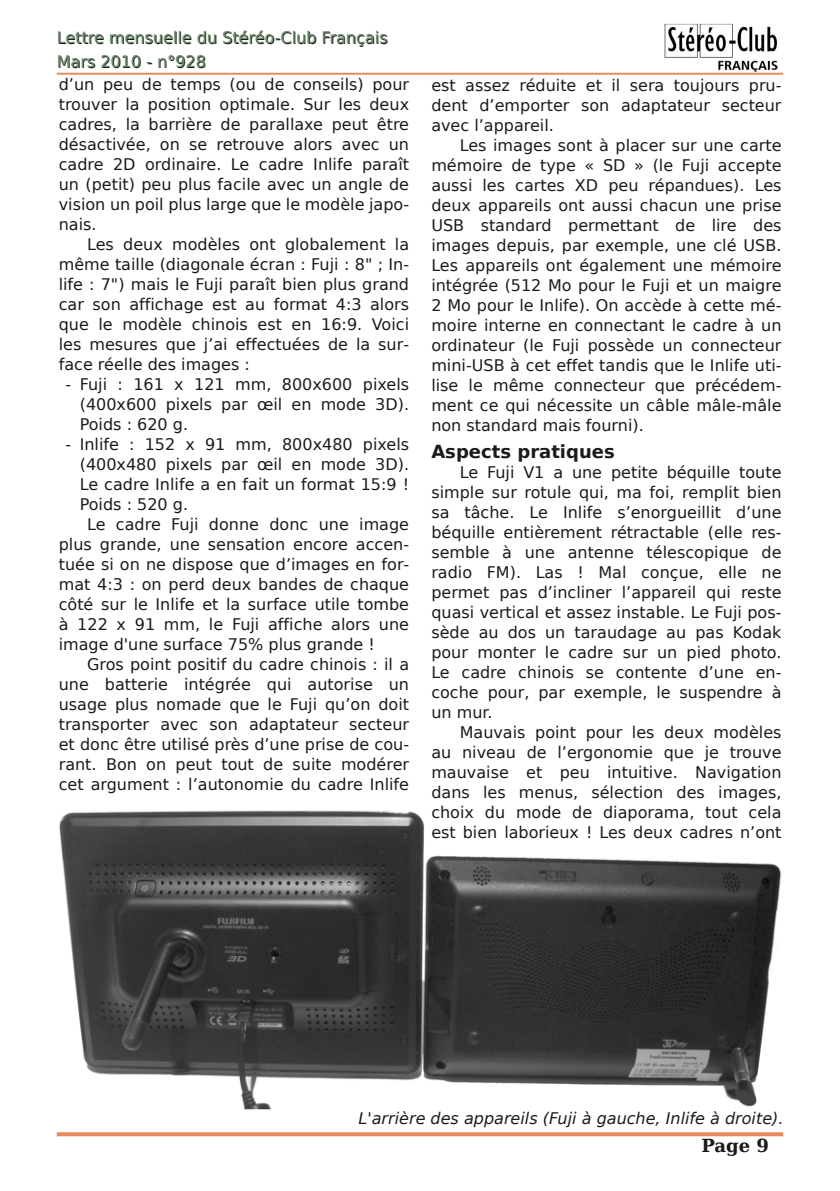
<style>
.page{position:relative;width:840px;height:1191px;background:#fff}
.page>*{position:absolute;margin:0;border:0;box-sizing:border-box;transform-origin:0 0}
.t1{font:700 18px "Bitstream Vera Sans";color:#1c1b1a}
.t2{font:700 18px "Bitstream Vera Serif";color:#1c1b1a}
.t3{font:16px/20px "Bitstream Vera Sans";color:#1c1b1a;text-align:justify}
.t4{font:italic 16px "Bitstream Vera Sans";color:#1c1b1a}
.s1{color:#698b69}
</style>
<div class="page">
<hr style="left:57px;top:73px;width:725px;height:2px;background:#e58a5e">
<img style="left:664px;top:24px;width:112px;height:48px">
<svg style="left:57px;top:1132px;width:725px;height:4px;background:#e69269"></svg>
<img style="left:59px;top:810px;width:722px;height:299px">
<p class="t3" style="left:57px;top:26px;width:332px;line-height:24px">Lettre mensue<span class="s1">ll</span>e du Stéréo-C<span class="s1">l</span>ub França<span class="s1">i</span>s<br>Mars 2010 - n°928</p>
<p class="t3" style="left:59px;top:74px;width:351px">d’un peu de temps (ou de conseils) pour trouver la position optimale. Sur les deux cadres, la barrière de parallaxe peut être désactivée, on se retrouve alors avec un cadre 2D ordinaire. Le cadre Inlife paraît un (petit) peu plus facile avec un angle de vision un poil plus large que le modèle japo&shy;nais.</p>
<p class="t3" style="left:59px;top:234px;width:351px;text-indent:28px">Les deux modèles ont globalement la même taille (diagonale écran : Fuji : 8" ; In&shy;life : 7") mais le Fuji paraît bien plus grand car son affichage est au format 4:3 alors que le modèle chinois est en 16:9. Voici les mesures que j’ai effectuées de la sur&shy;face réelle des images :</p>
<p class="t3" style="left:80px;top:374px;width:331px;text-indent:-14px">- Fuji : 161 x 121 mm, 800x600 pixels (400x600 pixels par œil en mode 3D).<br>Poids : 620 g.</p>
<p class="t3" style="left:65px;top:434px;width:345px">- Inlife : 152 x 91 mm, 800x480 pixels</p>
<p class="t3" style="left:80px;top:454px;width:331px">(400x480 pixels par œil en mode 3D).</p>
<p class="t3" style="left:80px;top:474px;width:331px">Le cadre Inlife a en fait un format 15:9 !</p>
<p class="t3" style="left:80px;top:494px;width:110px">Poids : 520 g.</p>
<p class="t3" style="left:87px;top:514px;width:323px">Le cadre Fuji donne donc une image</p>
<p class="t3" style="left:59px;top:534px;width:351px">plus grande, une sensation encore accen-</p>
<p class="t3" style="left:59px;top:554px;width:352px">tuée si on ne dispose que d’images en for-</p>
<p class="t3" style="left:59px;top:574px;width:351px">mat 4:3 : on perd deux bandes de chaque</p>
<p class="t3" style="left:59px;top:594px;width:351px">côté sur le Inlife et la surface utile tombe</p>
<p class="t3" style="left:59px;top:614px;width:351px">à 122 x 91 mm, le Fuji affiche alors une</p>
<p class="t3" style="left:59px;top:634px;width:317px">image d'une surface 75% plus grande !</p>
<p class="t3" style="left:87px;top:654px;width:323px">Gros point positif du cadre chinois : il a</p>
<p class="t3" style="left:59px;top:674px;width:351px">une batterie intégrée qui autorise un</p>
<p class="t3" style="left:59px;top:694px;width:351px">usage plus nomade que le Fuji qu’on doit</p>
<p class="t3" style="left:59px;top:714px;width:351px">transporter avec son adaptateur secteur</p>
<p class="t3" style="left:59px;top:734px;width:351px">et donc être utilisé près d’une prise de cou-</p>
<p class="t3" style="left:59px;top:754px;width:351px">rant. Bon on peut tout de suite modérer</p>
<p class="t3" style="left:59px;top:774px;width:351px">cet argument : l’autonomie du cadre Inlife</p>
<p class="t3" style="left:431px;top:75px;width:351px">est assez réduite et il sera toujours pru&shy;dent d’emporter son adaptateur secteur avec l’appareil.</p>
<p class="t3" style="left:431px;top:135px;width:351px;text-indent:28px">Les images sont à placer sur une carte mémoire de type « SD » (le Fuji accepte aussi les cartes XD peu répandues). Les deux appareils ont aussi chacun une prise USB standard permettant de lire des images depuis, par exemple, une clé USB.<br>Les appareils ont également une mémoire intégrée (512 Mo pour le Fuji et un maigre 2 Mo pour le Inlife). On accède à cette mé&shy;moire interne en connectant le cadre à un ordinateur (le Fuji possède un connecteur mini-USB à cet effet tandis que le Inlife uti&shy;lise le même connecteur que précédem&shy;ment ce qui nécessite un câble mâle-mâle non standard mais fourni).</p>
<p class="t1" style="left:431px;top:441px;width:185px">Aspects pratiques</p>
<p class="t3" style="left:431px;top:462px;width:351px;text-indent:28px">Le Fuji V1 a une petite béquille toute simple sur rotule qui, ma foi, remplit bien sa tâche. Le Inlife s’enorgueillit d’une béquille entièrement rétractable (elle res&shy;semble à une antenne télescopique de radio FM). Las ! Mal conçue, elle ne permet pas d’incliner l’appareil qui reste quasi vertical et assez instable. Le Fuji pos&shy;sède au dos un taraudage au pas Kodak pour monter le cadre sur un pied photo.<br>Le cadre chinois se contente d’une en&shy;coche pour, par exemple, le suspendre à un mur.</p>
<p class="t3" style="left:431px;top:722px;width:351px;text-indent:28px">Mauvais point pour les deux modèles au niveau de l’ergonomie que je trouve mauvaise et peu intuitive. Navigation dans les menus, sélection des images, choix du mode de diaporama, tout cela est bien laborieux ! Les deux cadres n’ont</p>
<p class="t4" style="left:358px;top:1109px;width:426px">L'arrière des appareils (Fuji à gauche, Inlife à droite).</p>
<p class="t2" style="left:701px;top:1134px;width:69px">Page 9</p>
</div>
